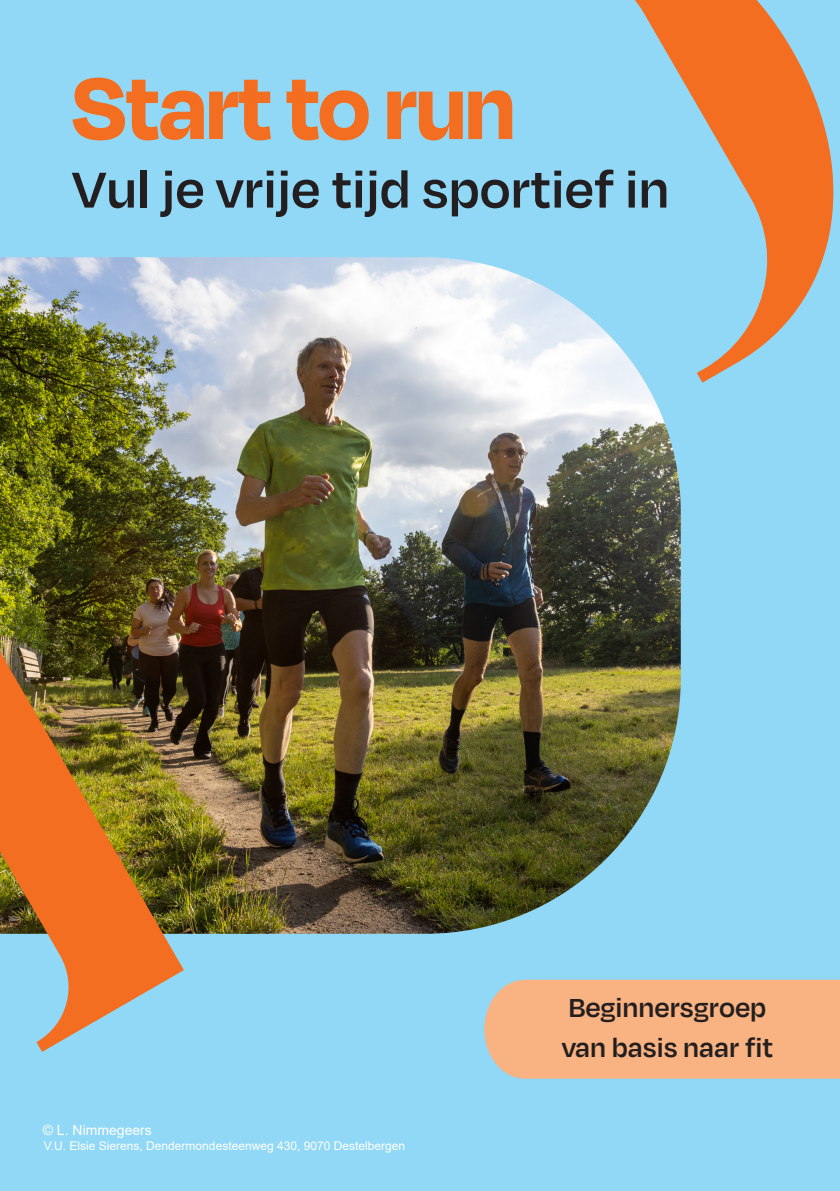
<style>
.page{position:relative;width:840px;height:1191px;background:#fff}
.page>*{position:absolute;margin:0;border:0;box-sizing:border-box;transform-origin:0 0}
.t1{font:700 100px "Degular Display";color:#f36e21}
.t2{font:600 58px "Degular";color:#231f20}
.t3{font:600 30px/40px "Degular";color:#231f20}
.t4{font:14px "Arial";color:#fff}
.t5{font:12px "Arial";color:#fff}
</style>
<div class="page">
<div style="left:0;top:0;width:839px;height:1191px;background:#91d8f6"></div>
<svg style="left:635px;top:0;width:199px;height:383px"></svg>
<img style="left:0;top:257px;width:680px;height:676px">
<div style="left:484px;top:979px;width:355px;height:99px;background:#f9b281"></div>
<img style="left:0;top:550px;width:184px;height:502px">
<p class="t1" style="left:72px;top:49px;width:444px">Start to run</p>
<p class="t2" style="left:72px;top:153px;width:598px">Vul je vrije tijd sportief in</p>
<p class="t4" style="left:43px;top:1120px;width:111px">© L. Nimmegeers</p>
<p class="t5" style="left:44px;top:1137px;width:363px">V.U. Elsie Sierens, Dendermondesteenweg 430, 9070 Destelbergen</p>
<p class="t3" style="left:561px;top:986px;width:213px">Beginnersgroep van basis naar fit</p>
</div>
